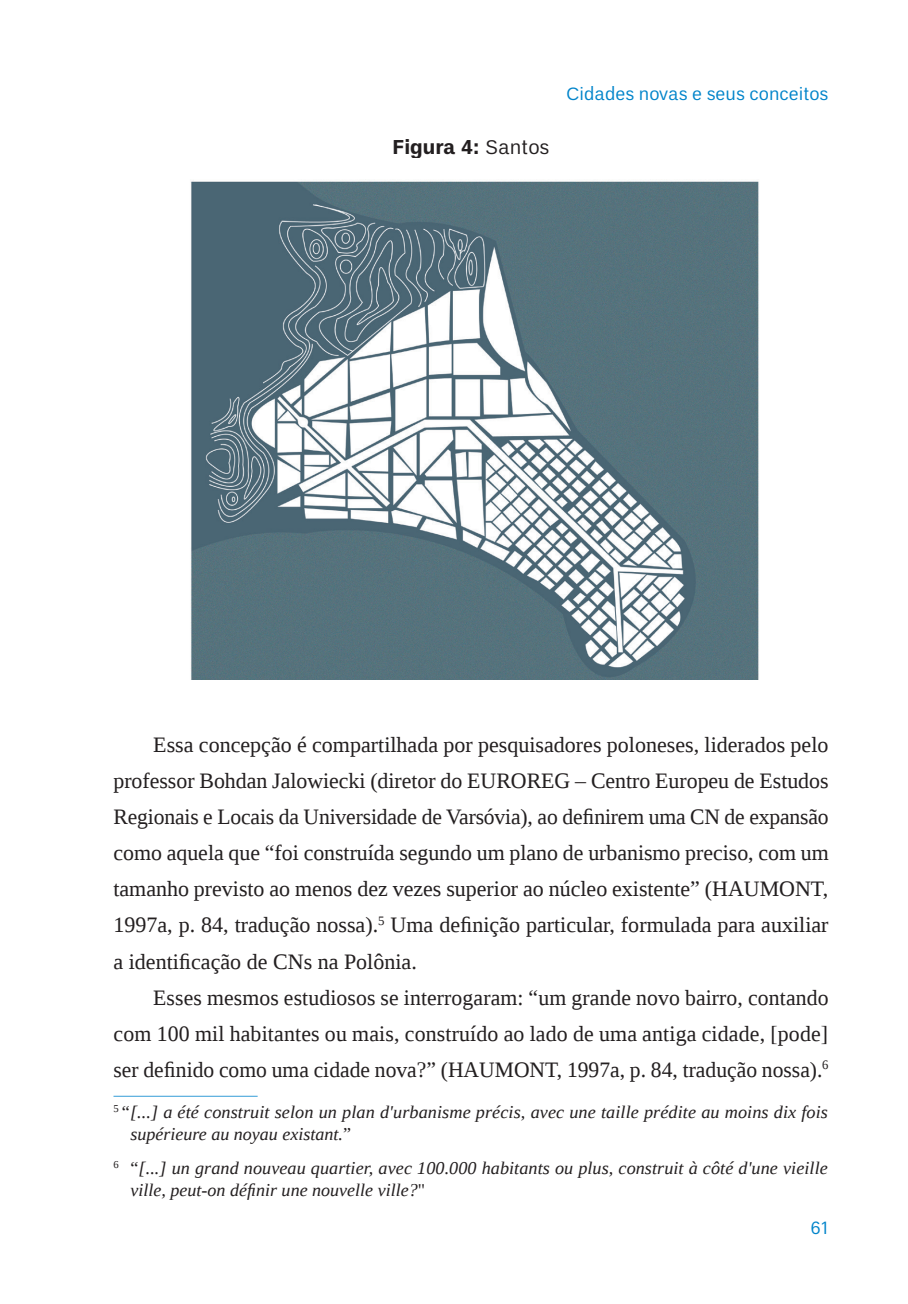
<style>
.page{position:relative;width:908px;height:1304px;background:#fff}
.page>*{position:absolute;margin:0;border:0;box-sizing:border-box;transform-origin:0 0}
.Texto{font:22px/36px "Liberation Serif";color:#231f20;text-align:justify}
.Figura_gráfico_tabel{font:700 20px "Un B Pro";color:#231f20}
._06_-_Rodapé{font:italic 18px/22px "Liberation Serif";letter-spacing:.005em;color:#231f20}
.t1{font:18px "Un B Pro";color:#0084ca}
.s1{font-weight:400}
.s2{font-style:normal}
</style>
<div class="page">
<img style="left:190px;top:181px;width:569px;height:499px">
<hr style="left:113px;top:1096px;width:144px;height:1px;background:#339cd7">
<p class="Figura_gráfico_tabel" style="left:392px;top:136px;width:158px">Figura 4: <span class="s1">Santos</span></p>
<p class="t1" style="left:566px;top:84px;width:263px">Cidades novas e seus conceitos</p>
<p class="Texto" style="left:113px;top:727px;width:716px;text-indent:40px">Essa concepção é compartilhada por pesquisadores poloneses, liderados pelo professor Bohdan Jalowiecki (diretor do EUROREG – Centro Europeu de Estudos Regionais e Locais da Universidade de Varsóvia), ao definirem uma CN de expansão como aquela que “foi construída segundo um plano de urbanismo preciso, com um tamanho previsto ao menos dez vezes superior ao núcleo existente” (HAUMONT, 1997a, p. 84, tradução nossa).<sup>5</sup> Uma definição particular, formulada para auxiliar a identificação de CNs na Polônia.</p>
<p class="Texto" style="left:113px;top:979px;width:716px;text-indent:40px">Esses mesmos estudiosos se interrogaram: “um grande novo bairro, contando com 100 mil habitantes ou mais, construído ao lado de uma antiga cidade, [pode] ser definido como uma cidade nova?” (HAUMONT, 1997a, p. 84, tradução nossa).<sup>6</sup></p>
<p class="_06_-_Rodapé" style="left:130px;top:1101px;width:698px;text-indent:-17px"><sup>5</sup> <span class="s2">“</span>[...] a été construit selon un plan d'urbanisme précis, avec une taille prédite au moins dix fois supérieure au noyau existant.<span class="s2">”</span></p>
<p class="_06_-_Rodapé" style="left:130px;top:1157px;width:698px;text-indent:-17px"><sup>6</sup> <span class="s2">“</span>[...] un grand nouveau quartier, avec 100.000 habitants ou plus, construit à côté d'une vieille ville, peut-on définir une nouvelle ville?<span class="s2">"</span></p>
<p class="t1" style="left:810px;top:1218px;width:20px">61</p>
</div>
